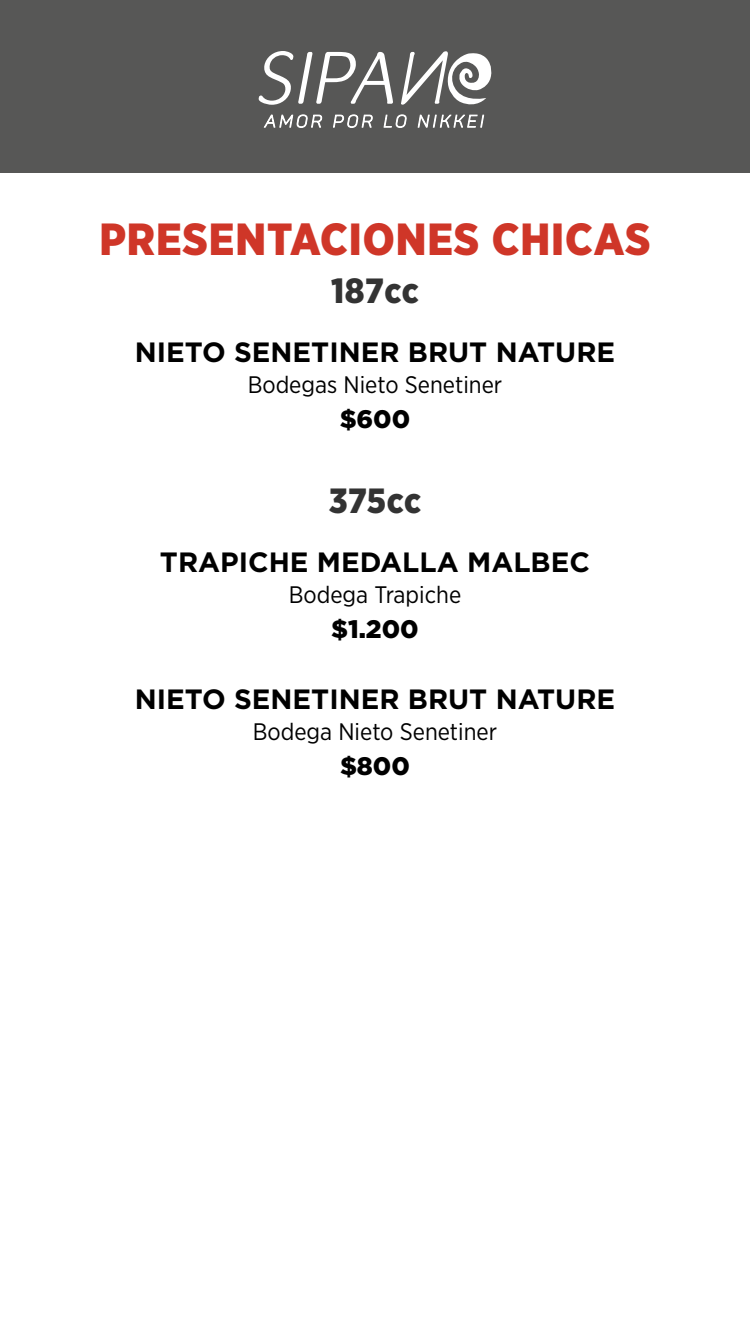
<style>
.page{position:relative;width:750px;height:1334px;background:#fff}
.page>*{position:absolute;margin:0;border:0;box-sizing:border-box;transform-origin:0 0}
.t1{font:900 45px "Gotham Narrow";letter-spacing:.02em;color:#cf3628}
.t2{font:900 35px "Gotham Narrow";letter-spacing:.01em;color:#333}
.t3{font:700 27.9px "Gotham";color:#000}
.t4{font:900 25.3px "Gotham";color:#000}
.t5{font:23.9px "Gotham Narrow";color:#000}
</style>
<div class="page">
<div style="left:0;top:0;width:750px;height:172px;background:#575756"></div>
<svg style="left:258px;top:51px;width:234px;height:77px"></svg>
<h1 class="t1" style="left:99px;top:209px;width:553px">PRESENTACIONES CHICAS</h1>
<p class="t2" style="left:331px;top:268px;width:89px">187cc</p>
<p class="t3" style="left:135px;top:333px;width:482px">N IETO SENETINER BRUT NATURE</p>
<p class="t5" style="left:248px;top:370px;width:256px">Bodegas Nieto Senetiner</p>
<p class="t4" style="left:340px;top:402px;width:72px">$600</p>
<p class="t2" style="left:329px;top:478px;width:94px">375cc</p>
<p class="t3" style="left:160px;top:543px;width:221px">TRAPICHE M EDALLA</p>
<p class="t3" style="left:467px;top:543px;width:22px">MALB</p>
<p class="t3" style="left:551px;top:543px;width:38px">EC</p>
<p class="t5" style="left:289px;top:580px;width:174px">Bodega Trapiche</p>
<p class="t4" style="left:331px;top:612px;width:89px">$1.200</p>
<p class="t3" style="left:135px;top:680px;width:482px">N IETO SENETINER BRUT NATURE</p>
<p class="t5" style="left:253px;top:717px;width:246px">Bodega Nieto Senetiner</p>
<p class="t4" style="left:340px;top:749px;width:71px">$800</p>
</div>
